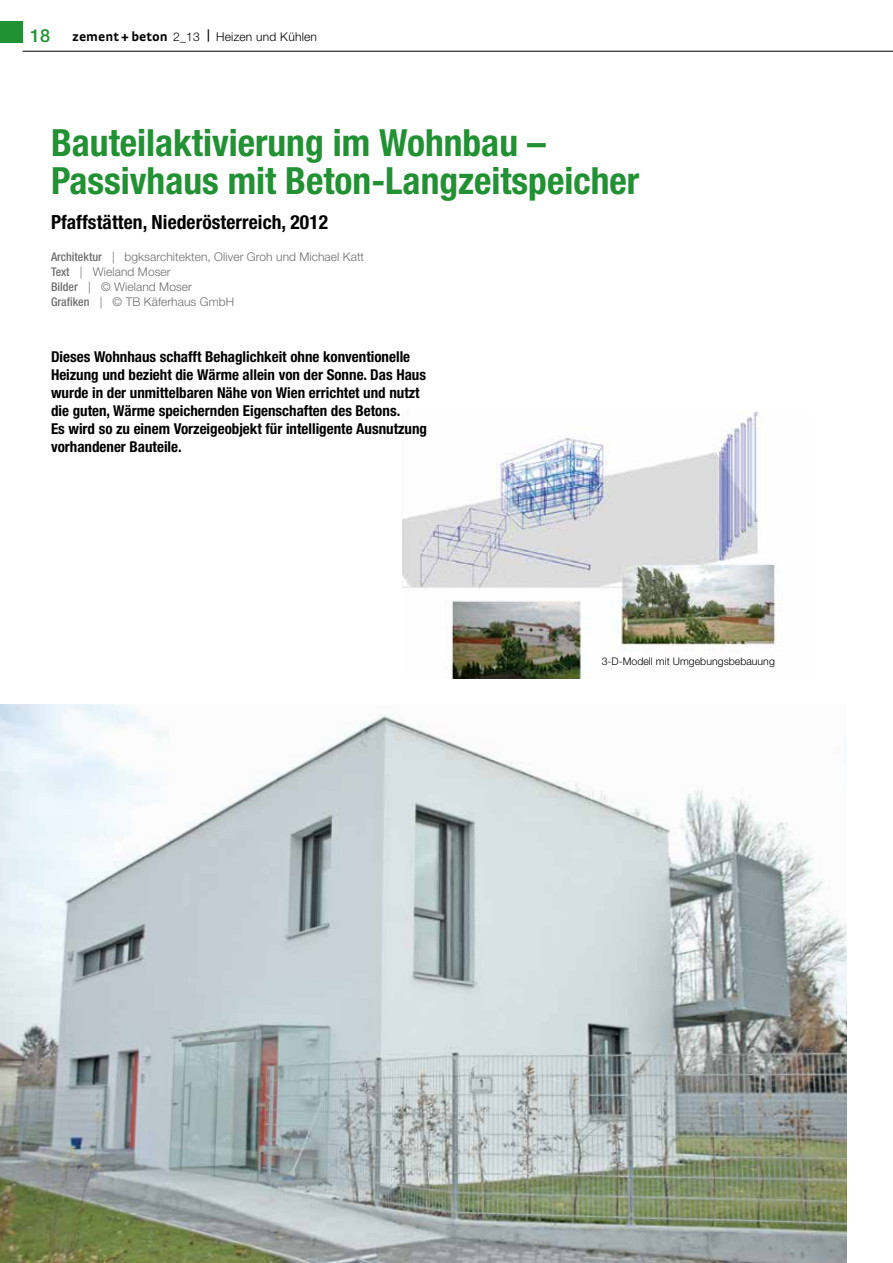
<style>
.page{position:relative;width:893px;height:1263px;background:#fff}
.page>*{position:absolute;margin:0;border:0;box-sizing:border-box;transform-origin:0 0}
.t1{font:700 condensed 37.5px/37.5px "Helvetica Neue LT";color:#229133}
.t2{font:700 condensed 19.5px "Helvetica Neue LT";letter-spacing:.005em;color:#000}
.t3{font:500 18px "Helvetica Neue LT";color:#229133}
.t4{font:700 condensed 15px/18px "Helvetica Neue LT";color:#000}
.t5{font:700 13.5px "Strada";color:#000}
.t6{font:300 12px/15px "Helvetica Neue LT";letter-spacing:.005em;color:#6f6f6e}
.t7{font:300 12px "Helvetica Neue LT";letter-spacing:.02em;color:#000}
.t8{font:300 10.5px "Helvetica Neue LT";letter-spacing:.005em;color:#000}
.s1{font-family:"Helvetica Neue LT";font-weight:300;font-size:12px}
.s2{font-weight:500;font-stretch:condensed}
</style>
<div class="page">
<div style="left:0;top:21px;width:23px;height:22px;background:#229133"></div>
<hr style="left:23px;top:51px;width:870px;height:1px;background:#000">
<img style="left:0;top:705px;width:846px;height:558px">
<img style="left:403px;top:411px;width:379px;height:268px">
<p class="t3" style="left:30px;top:25px;width:22px">18</p>
<p class="t7" style="left:206px;top:29px;width:112px"><sup>|</sup> Heizen und Kühlen</p>
<p class="t5" style="left:72px;top:28px;width:129px">zement + beton <span class="s1">2_13</span></p>
<h1 class="t1" style="left:51px;top:124px;width:590px">Bauteilaktivierung im Wohnbau –<br>Passivhaus mit Beton-Langzeitspeicher</h1>
<h2 class="t2" style="left:51px;top:210px;width:279px">Pfaffstätten, Niederösterreich, 2012</h2>
<p class="t6" style="left:51px;top:249px;width:315px"><span class="s2">Architektur</span> | bgksarchitekten, Oliver Groh und Michael Katt <span class="s2">Text</span> | Wieland Moser<br><span class="s2">Bilder</span> | © Wieland Moser<br><span class="s2">Grafiken</span> | © TB Käferhaus GmbH</p>
<p class="t4" style="left:51px;top:348px;width:378px">Dieses Wohnhaus schafft Behaglichkeit ohne konventionelle Heizung und bezieht die Wärme allein von der Sonne. Das Haus wurde in der unmittelbaren Nähe von Wien errichtet und nutzt die guten, Wärme speichernden Eigenschaften des Betons.<br>Es wird so zu einem Vorzeigeobjekt für intelligente Ausnutzung vorhandener Bauteile.</p>
<p class="t8" style="left:602px;top:654px;width:175px">3-D-Modell mit Umgebungsbebauung</p>
</div>
